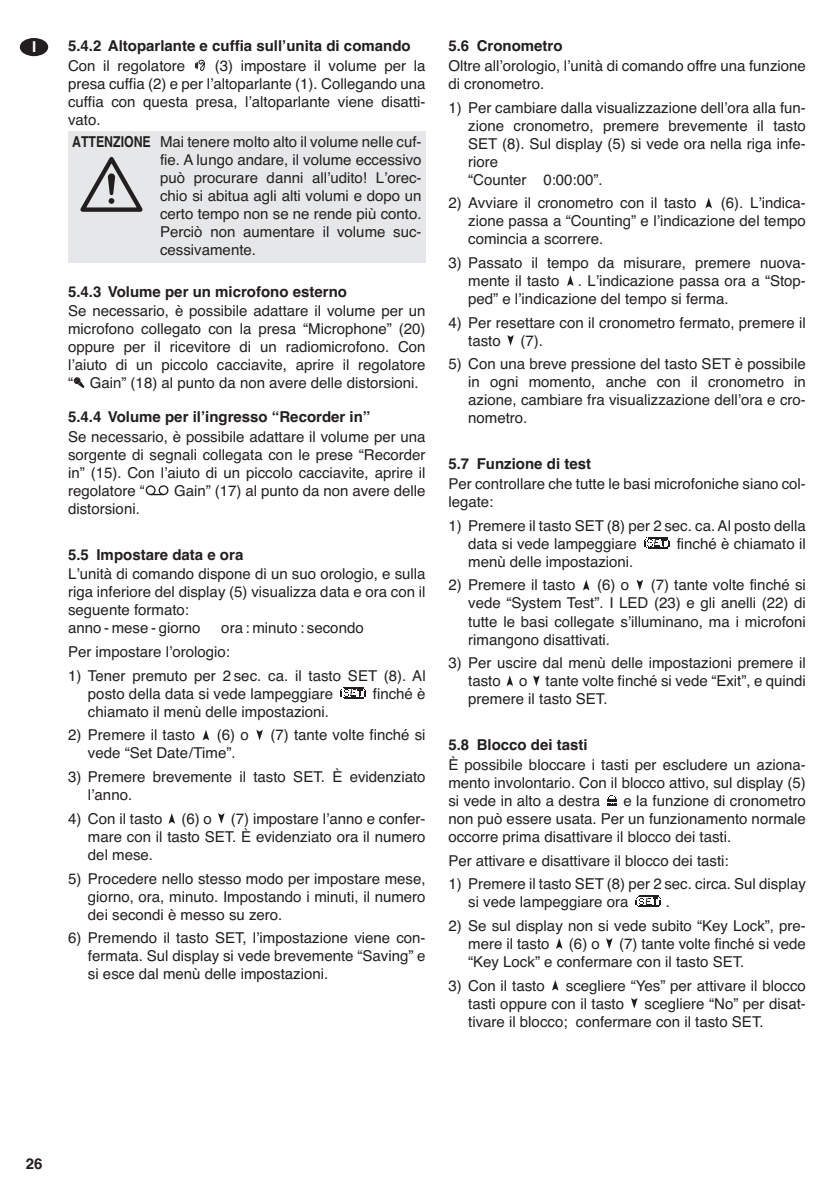
<style>
.page{position:relative;width:840px;height:1191px;background:#fff}
.page>*{position:absolute;margin:0;border:0;box-sizing:border-box;transform-origin:0 0}
.t1{font:15px/18px "Helvetica";color:#231f20;text-align:justify}
.t2{font:700 15px "Helvetica";color:#231f20}
.t3{font:700 15px "Helvetica";color:#fff}
.s1{font-weight:700;font-stretch:condensed}
</style>
<div class="page">
<div style="left:20px;top:38px;width:28px;height:18px;background:#231f20;border-radius:50%"></div>
<svg style="left:194px;top:60px;width:11px;height:11px"></svg>
<svg style="left:631px;top:998px;width:6px;height:10px"></svg>
<svg style="left:552px;top:980px;width:6px;height:10px"></svg>
<svg style="left:606px;top:938px;width:6px;height:11px"></svg>
<svg style="left:556px;top:938px;width:6px;height:11px"></svg>
<svg style="left:635px;top:896px;width:25px;height:11px"></svg>
<svg style="left:607px;top:799px;width:10px;height:7px"></svg>
<svg style="left:607px;top:795px;width:9px;height:10px"></svg>
<svg style="left:533px;top:675px;width:6px;height:11px"></svg>
<svg style="left:506px;top:675px;width:7px;height:11px"></svg>
<svg style="left:636px;top:580px;width:6px;height:10px"></svg>
<svg style="left:583px;top:580px;width:6px;height:10px"></svg>
<svg style="left:648px;top:541px;width:22px;height:8px"></svg>
<svg style="left:644px;top:537px;width:25px;height:11px"></svg>
<svg style="left:507px;top:335px;width:6px;height:11px"></svg>
<svg style="left:567px;top:275px;width:6px;height:11px"></svg>
<svg style="left:705px;top:198px;width:6px;height:10px"></svg>
<svg style="left:218px;top:813px;width:6px;height:11px"></svg>
<svg style="left:256px;top:729px;width:7px;height:11px"></svg>
<svg style="left:168px;top:813px;width:7px;height:11px"></svg>
<svg style="left:202px;top:730px;width:7px;height:10px"></svg>
<svg style="left:344px;top:690px;width:22px;height:9px"></svg>
<svg style="left:340px;top:687px;width:25px;height:11px"></svg>
<svg style="left:145px;top:485px;width:24px;height:11px"></svg>
<div style="left:146px;top:485px;width:9px;height:10px;border:1px solid #231f20;border-radius:50%"></div>
<div style="left:158px;top:485px;width:10px;height:10px;border:1px solid #231f20;border-radius:50%"></div>
<svg style="left:74px;top:377px;width:10px;height:11px"></svg>
<div style="left:68px;top:131px;width:357px;height:132px;background:#e6e7e8"></div>
<svg style="left:80px;top:157px;width:63px;height:55px"></svg>
<p class="t3" style="left:32px;top:42px;width:6px">I</p>
<p class="t2" style="left:68px;top:40px;width:344px">5.4.2 Altoparlante e cuffia sullʼunita di comando</p>
<p class="t1" style="left:68px;top:58px;width:118px">Con il regolatore</p>
<p class="t1" style="left:68px;top:58px;width:359px;text-indent:146px">(3) impostare il volume per la presa cuffia (2) e per lʼaltoparlante (1). Collegando una cuffia con questa presa, lʼaltoparlante viene disatti&shy;vato.</p>
<p class="t1" style="left:160px;top:134px;width:263px;text-indent:-88px"><span class="s1">ATTENZIONE</span> Mai tenere molto alto il volume nelle cuf&shy;fie. A lungo andare, il volume eccessivo può procurare danni allʼudito! Lʼorec&shy;chio si abitua agli alti volumi e dopo un certo tempo non se ne rende più conto.<br>Perciò non aumentare il volume suc&shy;cessivamente.</p>
<p class="t2" style="left:68px;top:286px;width:280px">5.4.3 Volume per un microfono esterno</p>
<p class="t1" style="left:68px;top:304px;width:359px">Se necessario, è possibile adattare il volume per un microfono collegato con la presa “Microphone” (20) oppure per il ricevitore di un radiomicrofono. Con lʼaiuto di un piccolo cacciavite, aprire il regolatore “ Gain” (18) al punto da non avere delle distorsioni.</p>
<p class="t2" style="left:68px;top:411px;width:303px">5.4.4 Volume per ilʼingresso “Recorder in”</p>
<p class="t1" style="left:68px;top:429px;width:359px">Se necessario, è possibile adattare il volume per una sorgente di segnali collegata con le prese “Recorder in” (15). Con lʼaiuto di un piccolo cacciavite, aprire il regolatore “</p>
<p class="t1" style="left:174px;top:483px;width:253px">Gain” (17) al punto da non avere delle</p>
<p class="t1" style="left:68px;top:501px;width:73px">distorsioni.</p>
<p class="t2" style="left:68px;top:549px;width:177px">5.5 Impostare data e ora</p>
<p class="t1" style="left:68px;top:566px;width:359px;text-align:left">Lʼunità di comando dispone di un suo orologio, e sulla riga inferiore del display (5) visualizza data e ora con il seguente formato:<br>anno - mese - giorno</p>
<p class="t1" style="left:68px;top:618px;width:297px;line-height:23.6px;text-indent:153px">ora : minuto : secondo<br>Per impostare lʼorologio:</p>
<p class="t1" style="left:88px;top:668px;width:339px;text-indent:-20px">1) Tener premuto per 2 sec. ca. il tasto SET (8). Al posto della data si vede lampeggiare</p>
<p class="t1" style="left:373px;top:686px;width:54px">finché è</p>
<p class="t1" style="left:88px;top:704px;width:242px">chiamato il menù delle impostazioni.</p>
<p class="t1" style="left:68px;top:727px;width:128px">2) Premere il tasto</p>
<p class="t1" style="left:217px;top:727px;width:33px">(6) o</p>
<p class="t1" style="left:270px;top:727px;width:156px">(7) tante volte finché si</p>
<p class="t1" style="left:88px;top:745px;width:149px">vede “Set Date / Time”.</p>
<p class="t1" style="left:88px;top:769px;width:339px;text-indent:-20px">3) Premere brevemente il tasto SET. È evidenziato lʼanno.</p>
<p class="t1" style="left:68px;top:811px;width:96px">4) Con il tasto</p>
<p class="t1" style="left:181px;top:811px;width:32px">(6) o</p>
<p class="t1" style="left:88px;top:811px;width:339px;text-indent:143px">(7) impostare lʼanno e confer&shy;mare con il tasto SET. È evidenziato ora il numero del mese.</p>
<p class="t1" style="left:88px;top:870px;width:339px;text-indent:-20px">5) Procedere nello stesso modo per impostare mese, giorno, ora, minuto. Impostando i minuti, il numero dei secondi è messo su zero.</p>
<p class="t1" style="left:88px;top:930px;width:339px;text-indent:-20px">6) Premendo il tasto SET, lʼimpostazione viene con&shy;fermata. Sul display si vede brevemente “Saving” e si esce dal menù delle impostazioni.</p>
<p class="t2" style="left:448px;top:40px;width:116px">5.6 Cronometro</p>
<p class="t1" style="left:448px;top:58px;width:359px">Oltre allʼorologio, lʼunità di comando offre una funzione di cronometro.</p>
<p class="t1" style="left:468px;top:100px;width:339px;text-align:left;text-indent:-20px">1) Per cambiare dalla visualizzazione dellʼora alla fun&shy;zione cronometro, premere brevemente il tasto SET (8). Sul display (5) si vede ora nella riga infe&shy;riore<br>“Counter 0:00:00”.</p>
<p class="t1" style="left:448px;top:195px;width:249px">2) Avviare il cronometro con il tasto</p>
<p class="t1" style="left:468px;top:195px;width:339px;text-indent:252px">(6). Lʼindica&shy;zione passa a “Counting” e lʼindicazione del tempo comincia a scorrere.</p>
<p class="t1" style="left:468px;top:255px;width:339px;text-indent:-20px">3) Passato il tempo da misurare, premere nuova&shy;mente il tasto . Lʼindicazione passa ora a “Stop&shy;ped” e lʼindicazione del tempo si ferma.</p>
<p class="t1" style="left:468px;top:315px;width:339px;text-indent:-20px">4) Per resettare con il cronometro fermato, premere il tasto</p>
<p class="t1" style="left:520px;top:333px;width:24px">(7).</p>
<p class="t1" style="left:468px;top:356px;width:339px;text-indent:-20px">5) Con una breve pressione del tasto SET è possibile in ogni momento, anche con il cronometro in azione, cambiare fra visualizzazione dellʼora e cro&shy;nometro.</p>
<p class="t2" style="left:448px;top:458px;width:144px">5.7 Funzione di test</p>
<p class="t1" style="left:448px;top:476px;width:359px">Per controllare che tutte le basi microfoniche siano col&shy;legate:</p>
<p class="t1" style="left:468px;top:518px;width:339px;text-indent:-20px">1) Premere il tasto SET (8) per 2 sec. ca. Al posto della data si vede lampeggiare</p>
<p class="t1" style="left:676px;top:536px;width:131px">finché è chiamato il</p>
<p class="t1" style="left:468px;top:554px;width:167px">menù delle impostazioni.</p>
<p class="t1" style="left:448px;top:577px;width:128px">2) Premere il tasto</p>
<p class="t1" style="left:596px;top:577px;width:33px">(6) o</p>
<p class="t1" style="left:468px;top:577px;width:339px;text-indent:182px">(7) tante volte finché si vede “System Test”. I LED (23) e gli anelli (22) di tutte le basi collegate sʼilluminano, ma i microfoni rimangono disattivati.</p>
<p class="t1" style="left:468px;top:655px;width:339px;text-indent:-20px">3) Per uscire dal menù delle impostazioni premere il tasto o tante volte finché si vede “Exit”, e quindi premere il tasto SET.</p>
<p class="t2" style="left:448px;top:739px;width:141px">5.8 Blocco dei tasti</p>
<p class="t1" style="left:448px;top:757px;width:359px">È possibile bloccare i tasti per escludere un aziona&shy;mento involontario. Con il blocco attivo, sul display (5) si vede in alto a destra</p>
<p class="t1" style="left:448px;top:793px;width:359px;text-indent:175px">e la funzione di cronometro non può essere usata. Per un funzionamento normale occorre prima disattivare il blocco dei tasti.</p>
<p class="t1" style="left:448px;top:852px;width:282px">Per attivare e disattivare il blocco dei tasti:</p>
<p class="t1" style="left:468px;top:876px;width:339px;text-indent:-20px">1) Premere il tasto SET (8) per 2 sec. circa. Sul display si vede lampeggiare ora</p>
<p class="t1" style="left:665px;top:894px;width:6px">.</p>
<p class="t1" style="left:468px;top:918px;width:339px;text-indent:-20px">2) Se sul display non si vede subito “Key Lock”, pre&shy;mere il tasto</p>
<p class="t1" style="left:468px;top:936px;width:339px;text-indent:151px">(7) tante volte finché si vede “Key Lock” e confermare con il tasto SET.</p>
<p class="t1" style="left:448px;top:977px;width:98px">3) Con il tasto</p>
<p class="t1" style="left:568px;top:936px;width:32px">(6) o</p>
<p class="t1" style="left:468px;top:977px;width:339px;text-indent:98px">scegliere “Yes” per attivare il blocco tasti oppure con il tasto</p>
<p class="t1" style="left:468px;top:995px;width:339px;text-indent:176px">scegliere “No” per disat&shy;tivare il blocco; confermare con il tasto SET.</p>
<p class="t2" style="left:26px;top:1157px;width:18px">26</p>
</div>
